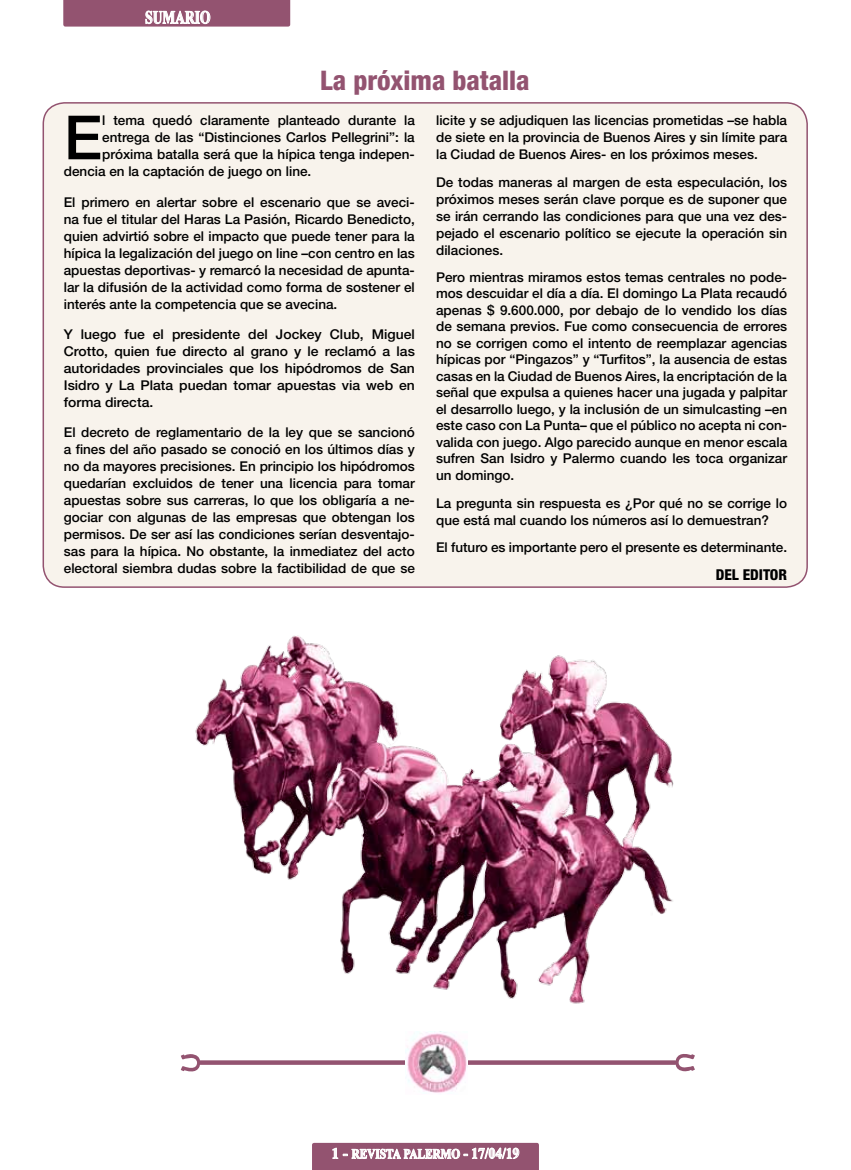
<style>
.page{position:relative;width:851px;height:1170px;background:#fff}
.page>*{position:absolute;margin:0;border:0;box-sizing:border-box;transform-origin:0 0}
.t1{font:500 61.05px "Helvetica Neue LT Std";color:#000}
.t2{font:800 condensed 27px "Helvetica Neue LT Std";color:#935370}
.t3{font:700 18px "Times New Roman";color:#fff;scale:.75 1}
.t4{font:800 condensed 15px "Helvetica Neue LT Std";color:#000}
.t5{font:500 13.5px/17px "Helvetica Neue LT Std";color:#000;text-align:justify}
.t6{font:700 13.5px "Times New Roman";color:#fff;scale:.83 1}
.s1{font-size:15px}
</style>
<div class="page">
<svg style="left:312px;top:1142px;width:227px;height:27px;background:#a6728a"></svg>
<svg style="left:63px;top:0;width:227px;height:27px;background:#9c617c"></svg>
<svg style="left:204px;top:1060px;width:468px;height:4px;background:#9c617c"></svg>
<svg style="left:181px;top:1054px;width:23px;height:18px"></svg>
<svg style="left:672px;top:1054px;width:23px;height:17px"></svg>
<img style="left:405px;top:1033px;width:62px;height:60px">
<img style="left:195px;top:635px;width:479px;height:397px">
<div style="left:43px;top:103px;width:764px;height:484px;background:#f8f3ec;border-radius:21px"></div>
<h3 class="t3" style="left:145px;top:5px;width:88px">SUMARIO</h3>
<h2 class="t2" style="left:320px;top:64px;width:211px">La próxima batalla</h2>
<h1 class="t1" style="left:64px;top:101px;width:40px">E</h1>
<p class="t5" style="left:102px;top:112px;width:314px">l tema quedó claramente planteado durante la</p>
<p class="t5" style="left:102px;top:129px;width:314px">entrega de las “Distinciones Carlos Pellegrini”: la</p>
<p class="t5" style="left:102px;top:146px;width:314px">próxima batalla será que la hípica tenga indepen-</p>
<p class="t5" style="left:64px;top:163px;width:249px">dencia en la captación de juego on line.</p>
<p class="t5" style="left:64px;top:193px;width:352px">El primero en alertar sobre el escenario que se aveci&shy;na fue el titular del Haras La Pasión, Ricardo Benedicto, quien advirtió sobre el impacto que puede tener para la hípica la legalización del juego on line –con centro en las apuestas deportivas- y remarcó la necesidad de apunta&shy;lar la difusión de la actividad como forma de sostener el interés ante la competencia que se avecina.</p>
<p class="t5" style="left:64px;top:325px;width:352px">Y luego fue el presidente del Jockey Club, Miguel Crotto, quien fue directo al grano y le reclamó a las autoridades provinciales que los hipódromos de San Isidro y La Plata puedan tomar apuestas via web en forma directa.</p>
<p class="t5" style="left:64px;top:424px;width:352px">El decreto de reglamentario de la ley que se sancionó a fines del año pasado se conoció en los últimos días y no da mayores precisiones. En principio los hipódromos quedarían excluidos de tener una licencia para tomar apuestas sobre sus carreras, lo que los obligaría a ne&shy;gociar con algunas de las empresas que obtengan los permisos. De ser así las condiciones serían desventajo&shy;sas para la hípica. No obstante, la inmediatez del acto electoral siembra dudas sobre la factibilidad de que se</p>
<p class="t5" style="left:436px;top:112px;width:352px">licite y se adjudiquen las licencias prometidas –se habla de siete en la provincia de Buenos Aires y sin límite para la Ciudad de Buenos Aires- en los próximos meses.</p>
<p class="t5" style="left:436px;top:173px;width:352px">De todas maneras al margen de esta especulación, los próximos meses serán clave porque es de suponer que se irán cerrando las condiciones para que una vez des&shy;pejado el escenario político se ejecute la operación sin dilaciones.</p>
<p class="t5" style="left:436px;top:268px;width:352px;line-height:16.5px">Pero mientras miramos estos temas centrales no pode&shy;mos descuidar el día a día. El domingo La Plata recaudó apenas $ 9.600.000, por debajo de lo vendido los días de semana previos. Fue como consecuencia de errores no se corrigen como el intento de reemplazar agencias hípicas por “Pingazos” y “Turfitos”, la ausencia de estas casas en la Ciudad de Buenos Aires, la encriptación de la señal que expulsa a quienes hacer una jugada y palpitar el desarrollo luego, y la inclusión de un simulcasting –en este caso con La Punta– que el público no acepta ni con&shy;valida con juego. Algo parecido aunque en menor escala sufren San Isidro y Palermo cuando les toca organizar un domingo.</p>
<p class="t5" style="left:436px;top:494px;width:352px">La pregunta sin respuesta es ¿Por qué no se corrige lo que está mal cuando los números así lo demuestran?</p>
<p class="t5" style="left:436px;top:538px;width:352px">El futuro es importante pero el presente es determinante.</p>
<p class="t4" style="left:715px;top:565px;width:73px">DEL EDITOR</p>
<p class="t6" style="left:331px;top:1144px;width:228px"><span class="s1">1 -</span> REVISTA PALERMO <span class="s1">- 17/04/19</span></p>
</div>
